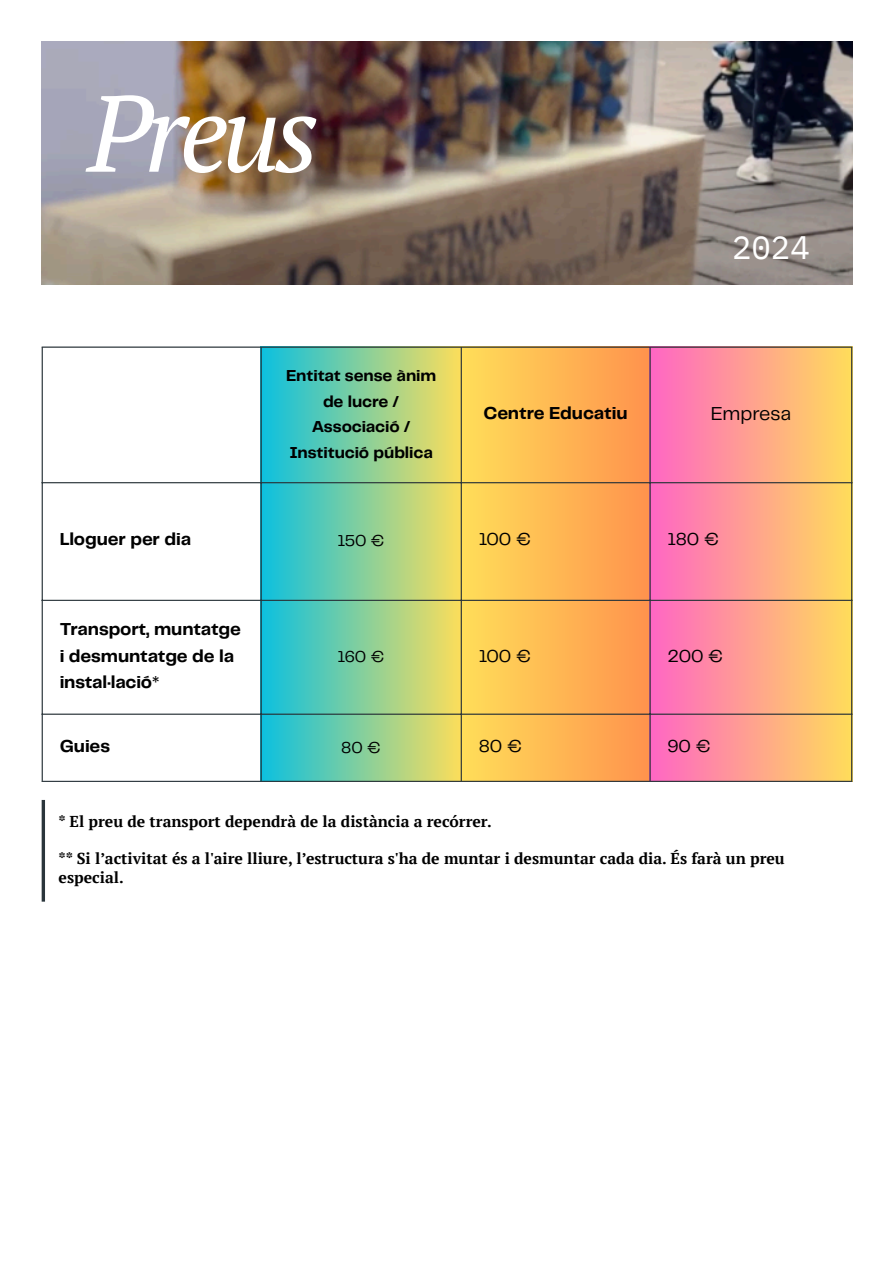
<style>
.page{position:relative;width:894px;height:1263px;background:#fff}
.page>*{position:absolute;margin:0;border:0;box-sizing:border-box;transform-origin:0 0}
.t1{font:italic 108px "PT Serif";letter-spacing:-.06em;color:#fff}
.t2{font:32.4px "IBM Plex Mono";color:#fff}
.t3{font:19.5px "Telegraf";letter-spacing:-.01em;color:#000}
.t4{font:700 18px/26.4px "Telegraf";letter-spacing:-.01em;color:#000}
.t5{font:18px "Telegraf";color:#000}
.t6{font:700 16.5px/25.5px "Telegraf";letter-spacing:-.01em;color:#000;text-align:center}
.t7{font:16.5px "Telegraf";letter-spacing:-.01em;color:#000}
.t8{font:700 15.75px/19.2px "PT Serif";color:#000}
</style>
<div class="page">
<img style="left:42px;top:42px;width:810px;height:243px">
<svg style="left:43px;top:483px;width:217px;height:298px"></svg>
<div style="left:261px;top:347px;width:200px;height:136px;background:linear-gradient(to right,#0cc0df,#fbde5b)"></div>
<div style="left:461px;top:347px;width:189px;height:136px;background:linear-gradient(to right,#ffde59,#ff924d)"></div>
<div style="left:649px;top:347px;width:202px;height:136px;background:linear-gradient(to right,#ff65c5,#ffdc5b)"></div>
<div style="left:261px;top:482px;width:200px;height:119px;background:linear-gradient(to right,#0cc0df,#fbde5b)"></div>
<div style="left:461px;top:482px;width:189px;height:119px;background:linear-gradient(to right,#ffde59,#ff924d)"></div>
<div style="left:649px;top:482px;width:202px;height:119px;background:linear-gradient(to right,#ff65c5,#ffdc5b)"></div>
<div style="left:261px;top:600px;width:200px;height:114px;background:linear-gradient(to right,#0cc0df,#fbde5b)"></div>
<div style="left:461px;top:600px;width:189px;height:114px;background:linear-gradient(to right,#ffde59,#ff924d)"></div>
<div style="left:649px;top:600px;width:202px;height:114px;background:linear-gradient(to right,#ff65c5,#ffdc5b)"></div>
<svg style="left:261px;top:715px;width:199px;height:66px"></svg>
<svg style="left:461px;top:715px;width:188px;height:66px"></svg>
<svg style="left:650px;top:715px;width:200px;height:66px"></svg>
<hr style="left:42px;top:348px;width:1px;height:433px;background:#2a353b">
<hr style="left:260px;top:348px;width:1px;height:433px;background:#2a353b">
<hr style="left:460px;top:348px;width:1px;height:433px;background:#2a353b">
<hr style="left:649px;top:348px;width:1px;height:433px;background:#2a353b">
<hr style="left:850px;top:348px;width:2px;height:433px;background:#2a353b">
<hr style="left:42px;top:346px;width:810px;height:2px;background:#2a353b">
<hr style="left:42px;top:482px;width:810px;height:1px;background:#2a353b">
<hr style="left:42px;top:600px;width:810px;height:1px;background:#2a353b">
<hr style="left:42px;top:714px;width:810px;height:1px;background:#2a353b">
<hr style="left:42px;top:781px;width:810px;height:1px;background:#2a353b">
<hr style="left:42px;top:800px;width:3px;height:102px;background:#2a353b">
<p class="t1" style="left:88px;top:59px;width:233px">Preus</p>
<p class="t6" style="left:286px;top:364px;width:152px">Entitat sense ànim de lucre /<br>Associació /<br>Institució pública</p>
<p class="t2" style="left:731px;top:226px;width:79px">2024</p>
<p class="t4" style="left:483px;top:400px;width:145px">Centre Educatiu</p>
<p class="t3" style="left:710px;top:405px;width:82px">Empresa</p>
<p class="t4" style="left:60px;top:527px;width:133px">Lloguer per dia</p>
<p class="t7" style="left:337px;top:534px;width:49px">150 €</p>
<p class="t5" style="left:478px;top:531px;width:54px">100 €</p>
<p class="t5" style="left:667px;top:531px;width:53px">180 €</p>
<p class="t4" style="left:60px;top:616px;width:183px">Transport, muntatge i desmuntatge de la instal·lació*</p>
<p class="t7" style="left:337px;top:649px;width:49px">160 €</p>
<p class="t5" style="left:478px;top:648px;width:54px">100 €</p>
<p class="t5" style="left:667px;top:648px;width:58px">200 €</p>
<p class="t4" style="left:60px;top:734px;width:52px">Guies</p>
<p class="t7" style="left:341px;top:740px;width:41px">80 €</p>
<p class="t5" style="left:478px;top:738px;width:45px">80 €</p>
<p class="t5" style="left:667px;top:738px;width:45px">90 €</p>
<p class="t8" style="left:58px;top:811px;width:434px">* El preu de transport dependrà de la distància a recórrer.</p>
<p class="t8" style="left:58px;top:848px;width:727px">** Si l’activitat és a l'aire lliure, l’estructura s'ha de muntar i desmuntar cada dia. És farà un preu especial.</p>
</div>
